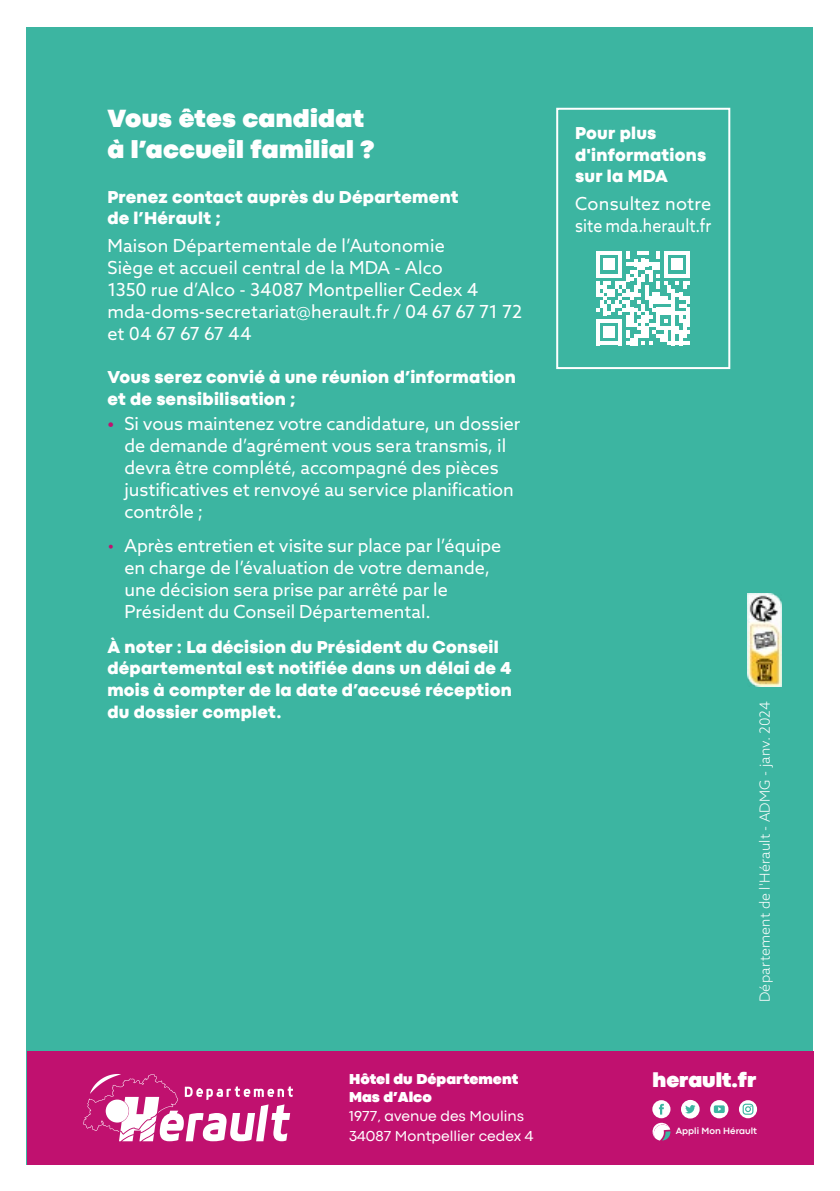
<style>
.page{position:relative;width:840px;height:1191px;background:#fff}
.page>*{position:absolute;margin:0;border:0;box-sizing:border-box;transform-origin:0 0}
.t1{font:900 26px/31.2px "Codec Pro";letter-spacing:.01em;color:#fff}
.t2{font:900 21.4px "Codec Pro";color:#fff}
.t3{font:18px/22px "Azo Sans";color:#fff}
.t4{font:800 18px/21.6px "Codec Pro";letter-spacing:.015em;color:#fff}
.t5{font:15px/19.4px "Codec Pro";color:#fff}
.t6{font:900 15px/18px "Codec Pro";color:#fff}
.t7{font:300 14px "Azo Sans";letter-spacing:.015em;color:#fff}
.t8{font:700 9.4px "Codec Pro";color:#fff}
.s1{font-weight:700;color:#c0116f}
.s2{color:#c0116f}
</style>
<div class="page">
<div style="left:27px;top:27px;width:785px;height:1137px;background:#3cb5a1"></div>
<div style="left:27px;top:1050px;width:785px;height:114px;background:#c0116f"></div>
<svg style="left:83px;top:1074px;width:210px;height:67px"></svg>
<div style="left:106px;top:1099px;width:23px;height:23px;background:#fff;border-radius:50%"></div>
<svg style="left:652px;top:1122px;width:18px;height:18px"></svg>
<div style="left:652px;top:1100px;width:18px;height:18px;background:#fff;border-radius:50%"></div>
<svg style="left:658px;top:1103px;width:5px;height:11px"></svg>
<svg style="left:709px;top:1100px;width:19px;height:18px"></svg>
<svg style="left:713px;top:1105px;width:11px;height:8px"></svg>
<svg style="left:680px;top:1099px;width:19px;height:19px"></svg>
<svg style="left:684px;top:1105px;width:11px;height:8px"></svg>
<svg style="left:738px;top:1100px;width:18px;height:18px"></svg>
<div style="left:742px;top:1103px;width:11px;height:11px;border:1px solid #3cb5a1;border-radius:3px"></div>
<svg style="left:744px;top:1105px;width:7px;height:7px"></svg>
<img style="left:747px;top:593px;width:34px;height:93px">
<svg style="left:596px;top:251px;width:93px;height:94px"></svg>
<div style="left:556px;top:108px;width:174px;height:261px;border:2px solid #fff"></div>
<h1 class="t1" style="left:107px;top:102px;width:268px">Vous êtes candidat à l’accueil familial ?</h1>
<p class="t4" style="left:107px;top:185px;width:352px">Prenez contact auprès du Département de l’Hérault ;</p>
<p class="t3" style="left:107px;top:234px;width:416px">Maison Départementale de l’Autonomie<br>Siège et accueil central de la MDA - Alco<br>1350 rue d’Alco - 34087 Montpellier Cedex 4 mda-doms-secretariat@herault.fr / 04 67 67 71 72 et 04 67 67 67 44</p>
<p class="t4" style="left:107px;top:366px;width:410px">Vous serez convié à une réunion d’information et de sensibilisation ;</p>
<p class="t3" style="left:124px;top:413px;width:397px;text-indent:-17px"><span class="s1">•</span> Si vous maintenez votre candidature, un dossier de demande d’agrément vous sera transmis, il devra être complété, accompagné des pièces justificatives et renvoyé au service planification contrôle ;</p>
<p class="t3" style="left:124px;top:534px;width:378px;text-indent:-17px"><span class="s2">•</span> Après entretien et visite sur place par l’équipe en charge de l’évaluation de votre demande, une décision sera prise par arrêté par le Président du Conseil Départemental.</p>
<p class="t4" style="left:107px;top:635px;width:406px">À noter : La décision du Président du Conseil départemental est notifiée dans un délai de 4 mois à compter de la date d’accusé réception du dossier complet.</p>
<p class="t6" style="left:349px;top:1069px;width:170px">Hôtel du Département<br>Mas d’Alco</p>
<p class="t5" style="left:349px;top:1106px;width:186px">1977, avenue des Moulins<br>34087 Montpellier cedex 4</p>
<p class="t4" style="left:575px;top:122px;width:132px">Pour plus d'informations sur la MDA</p>
<p class="t3" style="left:575px;top:192px;width:137px">Consultez notre site mda.herault.fr</p>
<p class="t7" style="left:755px;top:1002px;width:302px;rotate:-90deg">Département de l'Hérault - ADMG - janv. 2024</p>
<p class="t2" style="left:652px;top:1067px;width:105px">herault.fr</p>
<p class="t8" style="left:675px;top:1125px;width:83px">Appli Mon Hérault</p>
</div>
